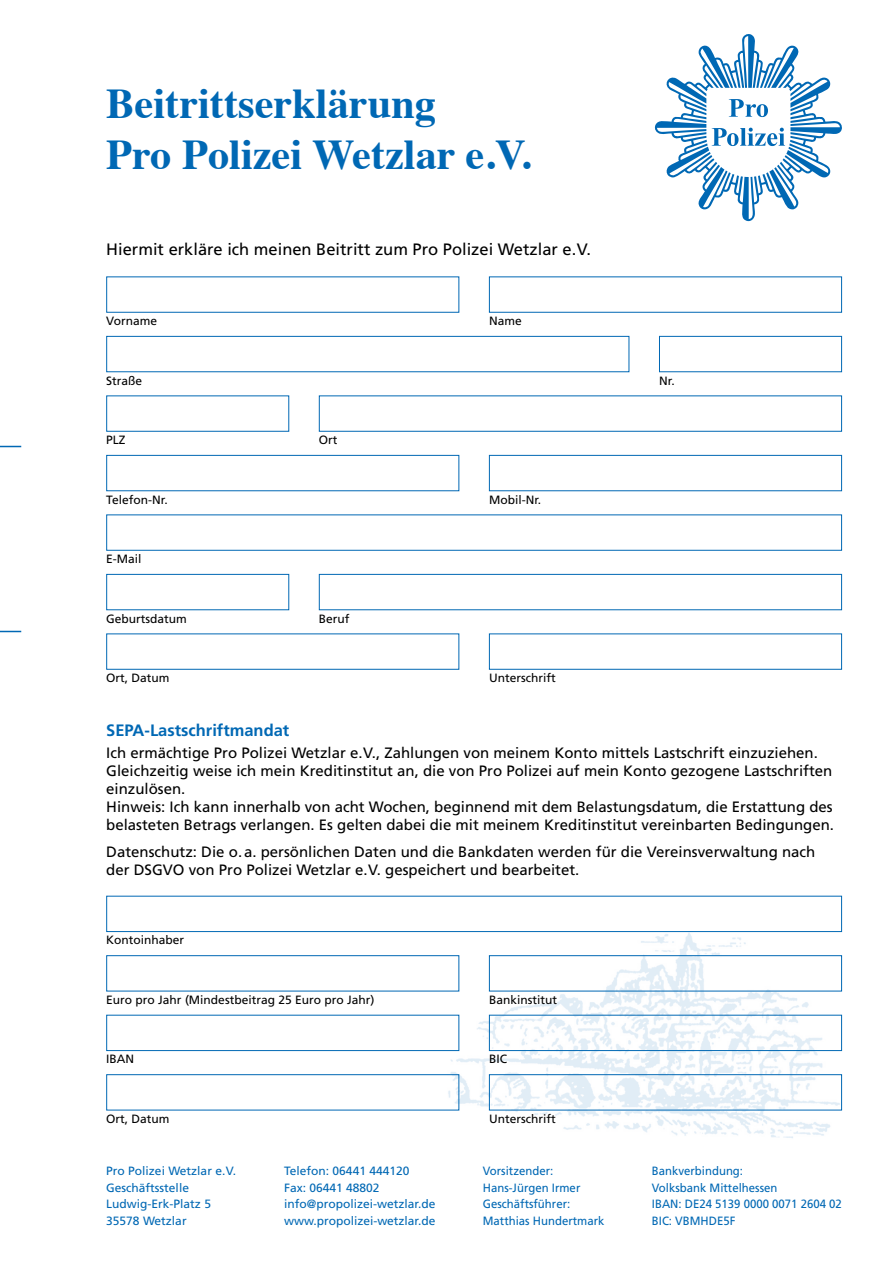
<style>
.page{position:relative;width:893px;height:1263px;background:#fff}
.page>*{position:absolute;margin:0;border:0;box-sizing:border-box;transform-origin:0 0}
.t1{font:700 42.45px "Times";color:#0068b4}
.Text_9{font:16.5px "Frutiger";color:#000}
.Text_9-2{font:700 16.5px "Frutiger";color:#0068b4}
.Text_9-3{font:15px/18px "Frutiger";color:#000}
.Text_8_tab{font:12px "Frutiger";color:#000}
.Copy_weiß_11_17{font:12px "Frutiger";color:#0068b4}
.Copy_weiß_11_17-2{font:12px/16.5px "Frutiger";color:#0068b4;scale:.95 1}
</style>
<div class="page">
<img style="left:434px;top:918px;width:409px;height:220px">
<svg style="left:654px;top:34px;width:188px;height:188px"></svg>
<svg style="left:0;top:446px;width:21px;height:1px"></svg>
<svg style="left:0;top:631px;width:21px;height:1px"></svg>
<div style="left:106px;top:276px;width:353px;height:37px;border:1px solid #0068b4"></div>
<div style="left:489px;top:276px;width:353px;height:37px;border:1px solid #0068b4"></div>
<div style="left:106px;top:336px;width:523px;height:36px;background:#fff;border:1px solid #0068b4"></div>
<div style="left:659px;top:336px;width:183px;height:36px;border:1px solid #0068b4"></div>
<div style="left:106px;top:395px;width:183px;height:37px;border:1px solid #0068b4"></div>
<div style="left:319px;top:395px;width:523px;height:37px;background:#fff;border:1px solid #0068b4"></div>
<div style="left:106px;top:455px;width:353px;height:36px;border:1px solid #0068b4"></div>
<div style="left:489px;top:455px;width:353px;height:36px;border:1px solid #0068b4"></div>
<div style="left:106px;top:514px;width:736px;height:37px;background:#fff;border:1px solid #0068b4"></div>
<div style="left:106px;top:574px;width:183px;height:36px;border:1px solid #0068b4"></div>
<div style="left:319px;top:574px;width:523px;height:36px;background:#fff;border:1px solid #0068b4"></div>
<div style="left:106px;top:633px;width:353px;height:37px;border:1px solid #0068b4"></div>
<div style="left:489px;top:633px;width:353px;height:37px;border:1px solid #0068b4"></div>
<div style="left:106px;top:896px;width:736px;height:36px;border:1px solid #0068b4"></div>
<div style="left:106px;top:955px;width:353px;height:36px;border:1px solid #0068b4"></div>
<div style="left:489px;top:955px;width:353px;height:36px;border:1px solid #0068b4"></div>
<div style="left:106px;top:1015px;width:353px;height:36px;border:1px solid #0068b4"></div>
<div style="left:489px;top:1015px;width:353px;height:36px;border:1px solid #0068b4"></div>
<div style="left:106px;top:1074px;width:353px;height:36px;border:1px solid #0068b4"></div>
<div style="left:489px;top:1074px;width:353px;height:36px;border:1px solid #0068b4"></div>
<p class="t1" style="left:106px;top:63px;width:331px">Beitrittserklärung</p>
<p class="t1" style="left:106px;top:114px;width:426px">Pro Polizei Wetzlar e.V.</p>
<p class="Text_9" style="left:106px;top:240px;width:486px">Hiermit erkläre ich meinen Beitritt zum Pro Polizei Wetzlar e.V.</p>
<p class="Text_8_tab" style="left:106px;top:314px;width:52px">Vorname</p>
<p class="Text_8_tab" style="left:489px;top:314px;width:34px">Name</p>
<p class="Text_8_tab" style="left:106px;top:373px;width:38px">Straße</p>
<p class="Text_8_tab" style="left:659px;top:373px;width:17px">Nr.</p>
<p class="Text_8_tab" style="left:106px;top:433px;width:21px">PLZ</p>
<p class="Text_8_tab" style="left:319px;top:433px;width:20px">Ort</p>
<p class="Text_8_tab" style="left:106px;top:492px;width:63px">Telefon-Nr.</p>
<p class="Text_8_tab" style="left:489px;top:492px;width:54px">Mobil-Nr.</p>
<p class="Text_8_tab" style="left:106px;top:552px;width:37px">E-Mail</p>
<p class="Text_8_tab" style="left:106px;top:611px;width:82px">Geburtsdatum</p>
<p class="Text_8_tab" style="left:319px;top:611px;width:32px">Beruf</p>
<p class="Text_8_tab" style="left:106px;top:671px;width:65px">Ort, Datum</p>
<p class="Text_8_tab" style="left:489px;top:671px;width:68px">Unterschrift</p>
<p class="Text_9-2" style="left:106px;top:720px;width:185px">SEPA-Lastschriftmandat</p>
<p class="Text_9-3" style="left:106px;top:744px;width:729px">Ich ermächtige Pro Polizei Wetzlar e.V., Zahlungen von meinem Konto mittels Lastschrift einzuziehen.<br>Gleichzeitig weise ich mein Kreditinstitut an, die von Pro Polizei auf mein Konto gezogene Lastschriften einzulösen.<br>Hinweis: Ich kann innerhalb von acht Wochen, beginnend mit dem Belastungsdatum, die Erstattung des belasteten Betrags verlangen. Es gelten dabei die mit meinem Kreditinstitut vereinbarten Bedingungen.</p>
<p class="Text_9-3" style="left:106px;top:842px;width:710px">Datenschutz: Die o.a. persönlichen Daten und die Bankdaten werden für die Vereinsverwaltung nach der DSGVO von Pro Polizei Wetzlar e.V. gespeichert und bearbeitet.</p>
<p class="Text_8_tab" style="left:106px;top:933px;width:80px">Kontoinhaber</p>
<p class="Text_8_tab" style="left:106px;top:993px;width:270px">Euro pro Jahr (Mindestbeitrag 25 Euro pro Jahr)</p>
<p class="Text_8_tab" style="left:489px;top:993px;width:70px">Bankinstitut</p>
<p class="Text_8_tab" style="left:106px;top:1052px;width:29px">IBAN</p>
<p class="Text_8_tab" style="left:489px;top:1052px;width:19px">BIC</p>
<p class="Text_8_tab" style="left:106px;top:1112px;width:65px">Ort, Datum</p>
<p class="Text_8_tab" style="left:489px;top:1112px;width:68px">Unterschrift</p>
<p class="Copy_weiß_11_17" style="left:106px;top:1164px;width:131px">Pro Polizei Wetzlar e.V.</p>
<p class="Copy_weiß_11_17" style="left:106px;top:1180px;width:84px">Geschäftsstelle</p>
<p class="Copy_weiß_11_17" style="left:106px;top:1197px;width:106px">Ludwig-Erk-Platz 5</p>
<p class="Copy_weiß_11_17" style="left:106px;top:1213px;width:82px">35578 Wetzlar</p>
<p class="Copy_weiß_11_17" style="left:284px;top:1164px;width:127px">Telefon: 06441 444120</p>
<p class="Copy_weiß_11_17" style="left:284px;top:1180px;width:97px">Fax: 06441 48802</p>
<p class="Copy_weiß_11_17" style="left:284px;top:1197px;width:153px">info@propolizei-wetzlar.de</p>
<p class="Copy_weiß_11_17" style="left:284px;top:1213px;width:153px">www.propolizei-wetzlar.de</p>
<p class="Copy_weiß_11_17-2" style="left:483px;top:1163px;width:104px">Vorsitzender:<br>Hans-Jürgen Irmer</p>
<p class="Copy_weiß_11_17-2" style="left:483px;top:1196px;width:130px">Geschäftsführer:<br>Matthias Hundertmark</p>
<p class="Copy_weiß_11_17-2" style="left:652px;top:1163px;width:202px">Bankverbindung:<br>Volksbank Mittelhessen<br>IBAN: DE24 5139 0000 0071 2604 02<br>BIC: VBMHDE5F</p>
</div>
